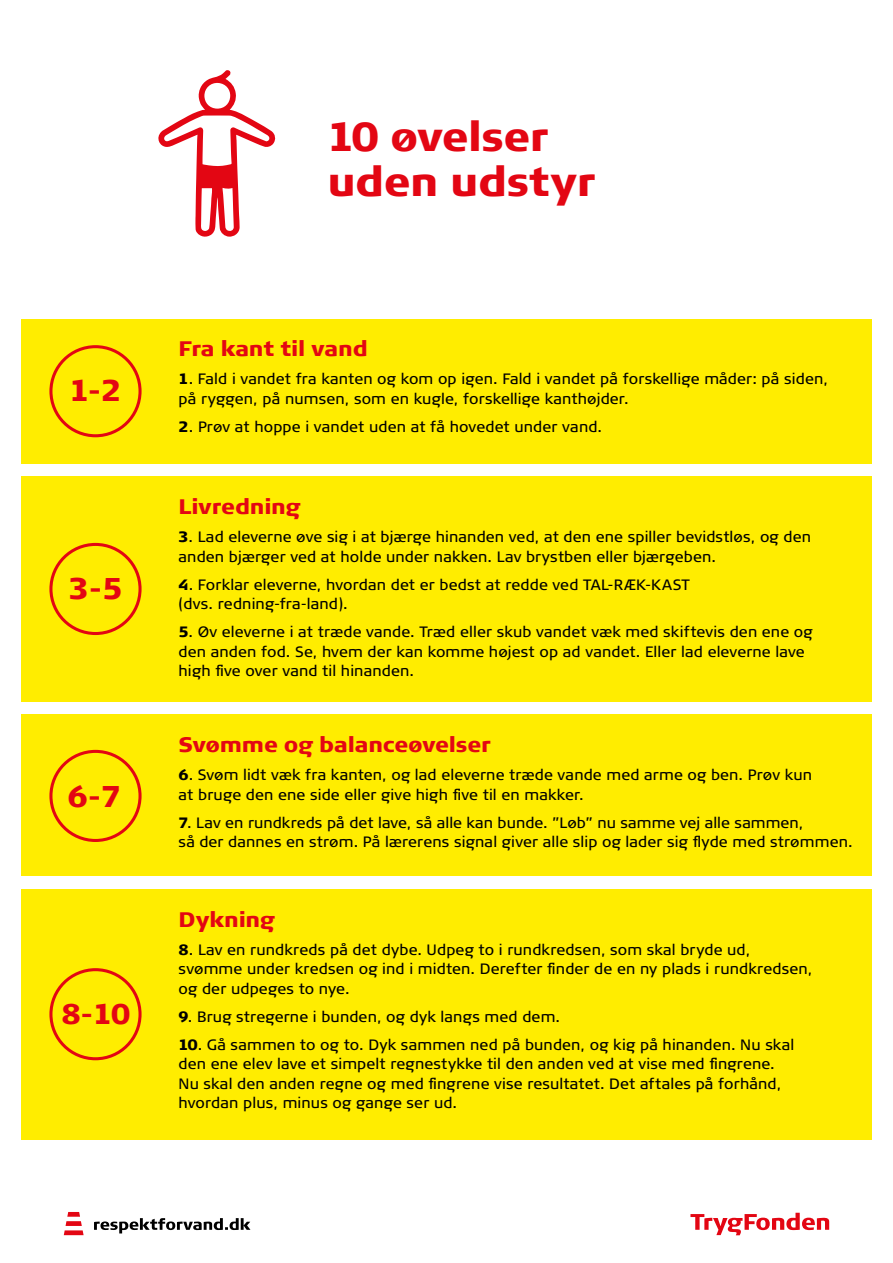
<style>
.page{position:relative;width:893px;height:1263px;background:#fff}
.page>*{position:absolute;margin:0;border:0;box-sizing:border-box;transform-origin:0 0}
.t1{font:900 40.5px/45px "TRYG Column";letter-spacing:-.015em;color:#e30613}
.t2{font:900 30px "TRYG Column";color:#e30613}
.t3{font:900 28.5px "TRYG Column";color:#e30613}
.t4{font:900 21px "TRYG Column";letter-spacing:-.01em;color:#e30613}
.t5{font:15px/19.5px "TRYG Column";letter-spacing:.01em;color:#000}
.s1{font-weight:900}
</style>
<div class="page">
<svg style="left:690px;top:1213px;width:139px;height:22px"></svg>
<svg style="left:94px;top:1218px;width:156px;height:15px"></svg>
<svg style="left:64px;top:1212px;width:20px;height:23px"></svg>
<div style="left:21px;top:319px;width:851px;height:144px;background:#ffed00"></div>
<div style="left:49px;top:345px;width:93px;height:92px;border:3px solid #e30613;border-radius:50%"></div>
<div style="left:21px;top:476px;width:851px;height:226px;background:#ffed00"></div>
<div style="left:49px;top:543px;width:93px;height:92px;border:3px solid #e30613;border-radius:50%"></div>
<div style="left:21px;top:714px;width:851px;height:162px;background:#ffed00"></div>
<div style="left:49px;top:750px;width:93px;height:92px;border:3px solid #e30613;border-radius:50%"></div>
<div style="left:21px;top:889px;width:851px;height:251px;background:#ffed00"></div>
<div style="left:49px;top:968px;width:93px;height:92px;border:3px solid #e30613;border-radius:50%"></div>
<svg style="left:158px;top:70px;width:118px;height:167px"></svg>
<h1 class="t1" style="left:327px;top:114px;width:269px">10 øvelser uden udstyr</h1>
<h2 class="t2" style="left:70px;top:372px;width:53px">1-2</h2>
<h2 class="t2" style="left:69px;top:569px;width:55px">3-5</h2>
<h2 class="t2" style="left:68px;top:777px;width:55px">6-7</h2>
<h3 class="t3" style="left:61px;top:996px;width:70px">8-10</h3>
<h3 class="t4" style="left:179px;top:335px;width:191px">Fra kant til vand</h3>
<p class="t5" style="left:179px;top:369px;width:651px"><span class="s1">1</span>. Fald i vandet fra kanten og kom op igen. Fald i vandet på forskellige måder: på siden, på ryggen, på numsen, som en kugle, forskellige kanthøjder.</p>
<p class="t5" style="left:179px;top:417px;width:425px"><span class="s1">2</span>. Prøv at hoppe i vandet uden at få hovedet under vand.</p>
<h3 class="t4" style="left:179px;top:494px;width:124px">Livredning</h3>
<p class="t5" style="left:179px;top:527px;width:634px"><span class="s1">3</span>. Lad eleverne øve sig i at bjærge hinanden ved, at den ene spiller bevidstløs, og den anden bjærger ved at holde under nakken. Lav brystben eller bjærgeben.</p>
<p class="t5" style="left:179px;top:575px;width:513px"><span class="s1">4</span>. Forklar eleverne, hvordan det er bedst at redde ved TAL-RÆK-KAST (dvs. redning-fra-land).</p>
<p class="t5" style="left:179px;top:622px;width:636px"><span class="s1">5</span>. Øv eleverne i at træde vande. Træd eller skub vandet væk med skiftevis den ene og den anden fod. Se, hvem der kan komme højest op ad vandet. Eller lad eleverne lave high five over vand til hinanden.</p>
<h3 class="t4" style="left:179px;top:732px;width:314px">Svømme og balanceøvelser</h3>
<p class="t5" style="left:179px;top:765px;width:635px"><span class="s1">6</span>. Svøm lidt væk fra kanten, og lad eleverne træde vande med arme og ben. Prøv kun at bruge den ene side eller give high five til en makker.</p>
<p class="t5" style="left:179px;top:813px;width:675px"><span class="s1">7</span>. Lav en rundkreds på det lave, så alle kan bunde. ”Løb” nu samme vej alle sammen,<br>så der dannes en strøm. På lærerens signal giver alle slip og lader sig flyde med strømmen.</p>
<h3 class="t4" style="left:179px;top:906px;width:98px">Dykning</h3>
<p class="t5" style="left:179px;top:940px;width:635px"><span class="s1">8</span>. Lav en rundkreds på det dybe. Udpeg to i rundkredsen, som skal bryde ud, svømme under kredsen og ind i midten. Derefter finder de en ny plads i rundkredsen, og der udpeges to nye.</p>
<p class="t5" style="left:179px;top:1007px;width:383px"><span class="s1">9</span>. Brug stregerne i bunden, og dyk langs med dem.</p>
<p class="t5" style="left:179px;top:1035px;width:617px"><span class="s1">10</span>. Gå sammen to og to. Dyk sammen ned på bunden, og kig på hinanden. Nu skal den ene elev lave et simpelt regnestykke til den anden ved at vise med fingrene.<br>Nu skal den anden regne og med fingrene vise resultatet. Det aftales på forhånd, hvordan plus, minus og gange ser ud.</p>
</div>
